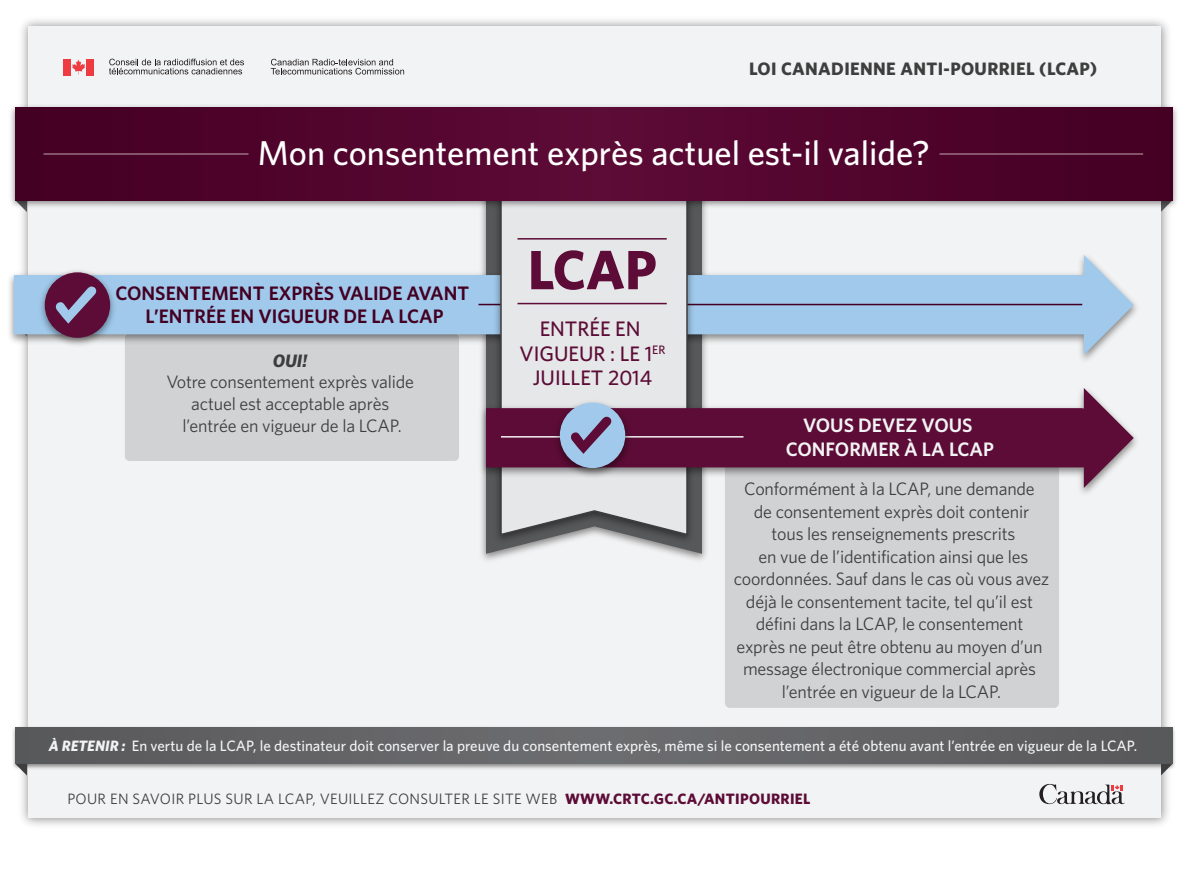
<style>
.page{position:relative;width:1188px;height:869px;background:#fff}
.page>*{position:absolute;margin:0;border:0;box-sizing:border-box;transform-origin:0 0}
.t1{font:700 55.35px "Whitney";color:#5c0c36}
.t2{font:500 34.5px "Whitney";color:#fff}
.t3{font:500 21px/24px "Whitney";color:#5c0c36;text-align:center}
.t4{font:600 19.5px/23.4px "Whitney";color:#430022;text-align:center}
.t5{font:600 19.5px/23.4px "Whitney";color:#f2f3f4;text-align:center}
.t6{font:18px/22.5px "Whitney";letter-spacing:-.01em;color:#3e3e3f;text-align:center}
.t7{font:700 18px "Whitney";letter-spacing:.02em;color:#3e3e3f}
.t8{font:italic 700 18px "Whitney";color:#3e3e3f}
.t9{font:500 15px "Whitney";color:#f2f3f4}
.t10{font:15px "Whitney";letter-spacing:.02em;color:#3e3e3f}
.s1{font-weight:700;font-style:italic}
.s2{font-weight:700;color:#5c0c36}
</style>
<div class="page">
<img style="left:22px;top:20px;width:1146px;height:805px">
<div style="left:28px;top:26px;width:1133px;height:792px;background:#f2f3f4"></div>
<svg style="left:1039px;top:783px;width:86px;height:22px"></svg>
<div style="left:64px;top:59px;width:7px;height:16px;background:#ee3a41"></div>
<svg style="left:72px;top:60px;width:13px;height:15px"></svg>
<div style="left:87px;top:59px;width:7px;height:16px;background:#ee3a41"></div>
<svg style="left:271px;top:59px;width:133px;height:16px"></svg>
<svg style="left:109px;top:59px;width:135px;height:15px"></svg>
<div style="left:125px;top:333px;width:334px;height:128px;background:#d1d2d4;border-radius:5px"></div>
<div style="left:725px;top:424px;width:334px;height:283px;background:#d1d2d4;border-radius:5px"></div>
<img style="left:481px;top:212px;width:226px;height:348px">
<svg style="left:486px;top:212px;width:216px;height:342px"></svg>
<img style="left:9px;top:248px;width:1128px;height:120px">
<svg style="left:14px;top:255px;width:1120px;height:100px;fill:#a0c9eb"></svg>
<hr style="left:478px;top:304px;width:604px;height:1px;background:#430022">
<img style="left:491px;top:212px;width:207px;height:336px">
<svg style="left:500px;top:212px;width:188px;height:324px"></svg>
<img style="left:35px;top:266px;width:85px;height:85px">
<div style="left:45px;top:272px;width:65px;height:66px;background:#5c0c36;border-radius:50%"></div>
<svg style="left:56px;top:286px;width:40px;height:37px"></svg>
<img style="left:480px;top:381px;width:657px;height:120px">
<svg style="left:486px;top:388px;width:648px;height:100px;fill:#5c0c36"></svg>
<hr style="left:501px;top:436px;width:243px;height:1px;background:#f2f3f4">
<img style="left:550px;top:396px;width:85px;height:85px">
<div style="left:560px;top:402px;width:65px;height:66px;background:#a0c9eb;border-radius:50%"></div>
<svg style="left:571px;top:417px;width:40px;height:37px"></svg>
<img style="left:13px;top:724px;width:1162px;height:47px">
<div style="left:15px;top:727px;width:1157px;height:37px;background:#636366"></div>
<svg style="left:15px;top:763px;width:12px;height:12px"></svg>
<img style="left:11px;top:102px;width:1166px;height:110px">
<div style="left:15px;top:108px;width:1157px;height:92px;background:#50052c"></div>
<svg style="left:1161px;top:764px;width:11px;height:11px"></svg>
<hr style="left:518px;top:303px;width:149px;height:1px;background:#5c0c36">
<hr style="left:518px;top:238px;width:149px;height:1px;background:#5c0c36">
<hr style="left:43px;top:154px;width:205px;height:1px;background:#c4a8ad">
<hr style="left:940px;top:154px;width:203px;height:1px;background:#c4a8ad">
<p class="t7" style="left:749px;top:58px;width:350px">LOI CANADIENNE ANTI-POURRIEL (LCAP)</p>
<h2 class="t2" style="left:258px;top:132px;width:674px">Mon consentement exprès actuel est-il valide?</h2>
<p class="t4" style="left:116px;top:281px;width:355px">CONSENTEMENT EXPRÈS VALIDE AVANT<br>L’ENTRÉE EN VIGUEUR DE LA LCAP</p>
<p class="t8" style="left:273px;top:349px;width:36px">OUI!</p>
<p class="t6" style="left:166px;top:371px;width:249px;line-height:21.6px">Votre consentement exprès valide actuel est acceptable après l’entrée en vigueur de la LCAP.</p>
<h1 class="t1" style="left:528px;top:236px;width:130px">LCAP</h1>
<p class="t3" style="left:520px;top:316px;width:147px">ENTRÉE EN<br>VIGUEUR : LE 1<sup>ER<br></sup>JUILLET 2014</p>
<p class="t5" style="left:786px;top:413px;width:210px">VOUS DEVEZ VOUS<br>CONFORMER À LA LCAP</p>
<p class="t6" style="left:734px;top:477px;width:317px">Conformément à la LCAP, une demande<br>de consentement exprès doit contenir<br>tous les renseignements prescrits<br>en vue de l’identification ainsi que les coordonnées. Sauf dans le cas où vous avez déjà le consentement tacite, tel qu’il est défini dans la LCAP, le consentement exprès ne peut être obtenu au moyen d’un message électronique commercial après l’entrée en vigueur de la LCAP.</p>
<p class="t9" style="left:49px;top:736px;width:1090px"><span class="s1">À RETENIR :</span> En vertu de la LCAP, le destinateur doit conserver la preuve du consentement exprès, même si le consentement a été obtenu avant l’entrée en vigueur de la LCAP.</p>
<p class="t10" style="left:67px;top:790px;width:745px">POUR EN SAVOIR PLUS SUR LA LCAP, VEUILLEZ CONSULTER LE SITE WEB <span class="s2">WWW.CRTC.GC.CA/ANTIPOURRIEL</span></p>
</div>
